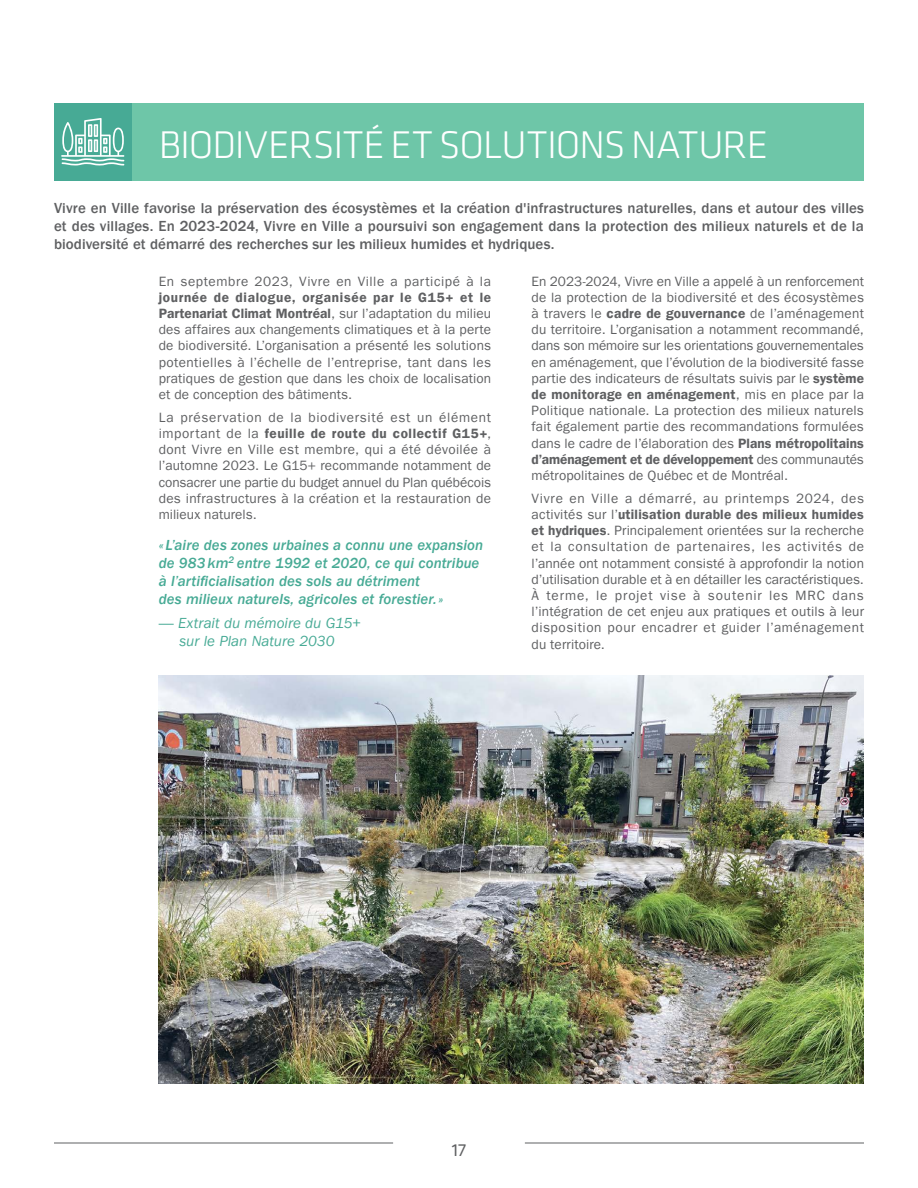
<style>
.page{position:relative;width:918px;height:1188px;background:#fff}
.page>*{position:absolute;margin:0;border:0;box-sizing:border-box;transform-origin:0 0}
.t1{font:300 40.05px "Klavika Basic";letter-spacing:-.025em;color:#fff}
.t2{font:18px "Klavika Basic";color:#5f6062}
.t3{font:500 15px/18px "Franklin Gothic LT Pro";letter-spacing:.005em;color:#5f6062;text-align:justify}
.t4{font:italic 500 15px/18px "Franklin Gothic LT Pro";letter-spacing:.005em;color:#47aa95}
.t5{font:italic 15px/18px "Franklin Gothic LT Pro";color:#47aa95;text-align:center}
.t6{font:13.5px/16.2px "Franklin Gothic LT Pro";letter-spacing:.015em;color:#5f6062;text-align:justify}
.t7{font:13.5px "Franklin Gothic LT Pro Dm";letter-spacing:.02em;color:#5f6062}
.t8{font:13.5px/16.2px "Franklin Gothic LT Pro Dm";letter-spacing:.045em;color:#5f6062}
.t9{font:13.5px "Franklin Gothic LT Pro Dm";letter-spacing:-.005em;color:#5f6062}
.t10{font:13.5px "Franklin Gothic LT Pro Dm";letter-spacing:.04em;color:#5f6062}
.t11{font:13.5px "Franklin Gothic LT Pro";letter-spacing:.05em;color:#5f6062}
.t12{font:13.5px "Franklin Gothic LT Pro";letter-spacing:.045em;color:#5f6062}
.s1{font-family:"Franklin Gothic LT Pro"}
.s2{font-family:"Franklin Gothic LT Pro Dm"}
.s3{font-style:normal}
</style>
<div class="page">
<hr style="left:54px;top:1143px;width:339px;height:1px;background:#5f6062">
<hr style="left:525px;top:1143px;width:339px;height:1px;background:#5f6062">
<div style="left:132px;top:103px;width:732px;height:78px;background:#6ec6a8"></div>
<svg style="left:54px;top:103px;width:78px;height:78px;background:#66b8a6"></svg>
<img style="left:159px;top:676px;width:705px;height:408px">
<h1 class="t1" style="left:159px;top:121px;width:611px">BIODIVERSITÉ ET SOLUTIONS NATURE</h1>
<p class="t3" style="left:54px;top:199px;width:812px">Vivre en Ville favorise la préservation des écosystèmes et la création d'infrastructures naturelles, dans et autour des villes et des villages. En 2023-2024, Vivre en Ville a poursuivi son engagement dans la protection des milieux naturels et de la biodiversité et démarré des recherches sur les milieux humides et hydriques.</p>
<p class="t12" style="left:159px;top:273px;width:334px">En septembre 2023, Vivre en Ville a participé à la</p>
<p class="t8" style="left:159px;top:289px;width:334px">journée de dialogue, organisée par le G15+ et le<br>Partenariat Climat Montréal<span class="s1">, sur l’adaptation du milieu</span></p>
<p class="t6" style="left:159px;top:322px;width:334px">des affaires aux changements climatiques et à la perte de biodiversité. L’organisation a présenté les solutions potentielles à l’échelle de l’entreprise, tant dans les pratiques de gestion que dans les choix de localisation et de conception des bâtiments.</p>
<p class="t11" style="left:159px;top:410px;width:334px">La préservation de la biodiversité est un élément</p>
<p class="t10" style="left:159px;top:425px;width:334px"><span class="s1">important de la</span> feuille de route du collectif G15+<span class="s1">,</span></p>
<p class="t6" style="left:159px;top:442px;width:334px">dont Vivre en Ville est membre, qui a été dévoilée à l’automne 2023. Le G15+ recommande notamment de consacrer une partie du budget annuel du Plan québécois des infrastructures à la création et la restauration de milieux naturels.</p>
<p class="t6" style="left:532px;top:273px;width:334px">En 2023-2024, Vivre en Ville a appelé à un renforcement de la protection de la biodiversité et des écosystèmes à travers le <span class="s2">cadre de gouvernance</span> de l’aménagement du territoire. L’organisation a notamment recommandé, dans son mémoire sur les orientations gouvernementales en aménagement, que l’évolution de la biodiversité fasse partie des indicateurs de résultats suivis par le <span class="s2">système</span></p>
<p class="t7" style="left:532px;top:386px;width:334px">de monitorage en aménagement<span class="s1">, mis en place par la</span></p>
<p class="t6" style="left:532px;top:403px;width:334px">Politique nationale. La protection des milieux naturels fait également partie des recommandations formulées dans le cadre de l’élaboration des <span class="s2">Plans métropolitains</span></p>
<p class="t9" style="left:532px;top:451px;width:334px">d’aménagement et de développement <span class="s1">des communautés</span></p>
<p class="t6" style="left:532px;top:464px;width:334px;line-height:23px">métropolitaines de Québec et de Montréal.<br>Vivre en Ville a démarré, au printemps 2024, des</p>
<p class="t7" style="left:532px;top:506px;width:334px"><span class="s1">activités sur l’</span>utilisation durable des milieux humides</p>
<p class="t6" style="left:532px;top:523px;width:334px"><span class="s2">et hydriques</span>. Principalement orientées sur la recherche et la consultation de partenaires, les activités de l’année ont notamment consisté à approfondir la notion d’utilisation durable et à en détailler les caractéristiques.<br>À terme, le projet vise à soutenir les MRC dans l’intégration de cet enjeu aux pratiques et outils à leur disposition pour encadrer et guider l’aménagement du territoire.</p>
<p class="t4" style="left:159px;top:536px;width:326px">« L’aire des zones urbaines a connu une expansion de 983km<sup>2</sup> entre 1992 et 2020, ce qui contribue à l’artificialisation des sols au détriment<br>des milieux naturels, agricoles et forestier.»</p>
<p class="t5" style="left:159px;top:615px;width:204px"><span class="s3">—</span> Extrait du mémoire du G15+ sur le Plan Nature 2030</p>
<h2 class="t2" style="left:452px;top:1138px;width:16px">17</h2>
</div>
